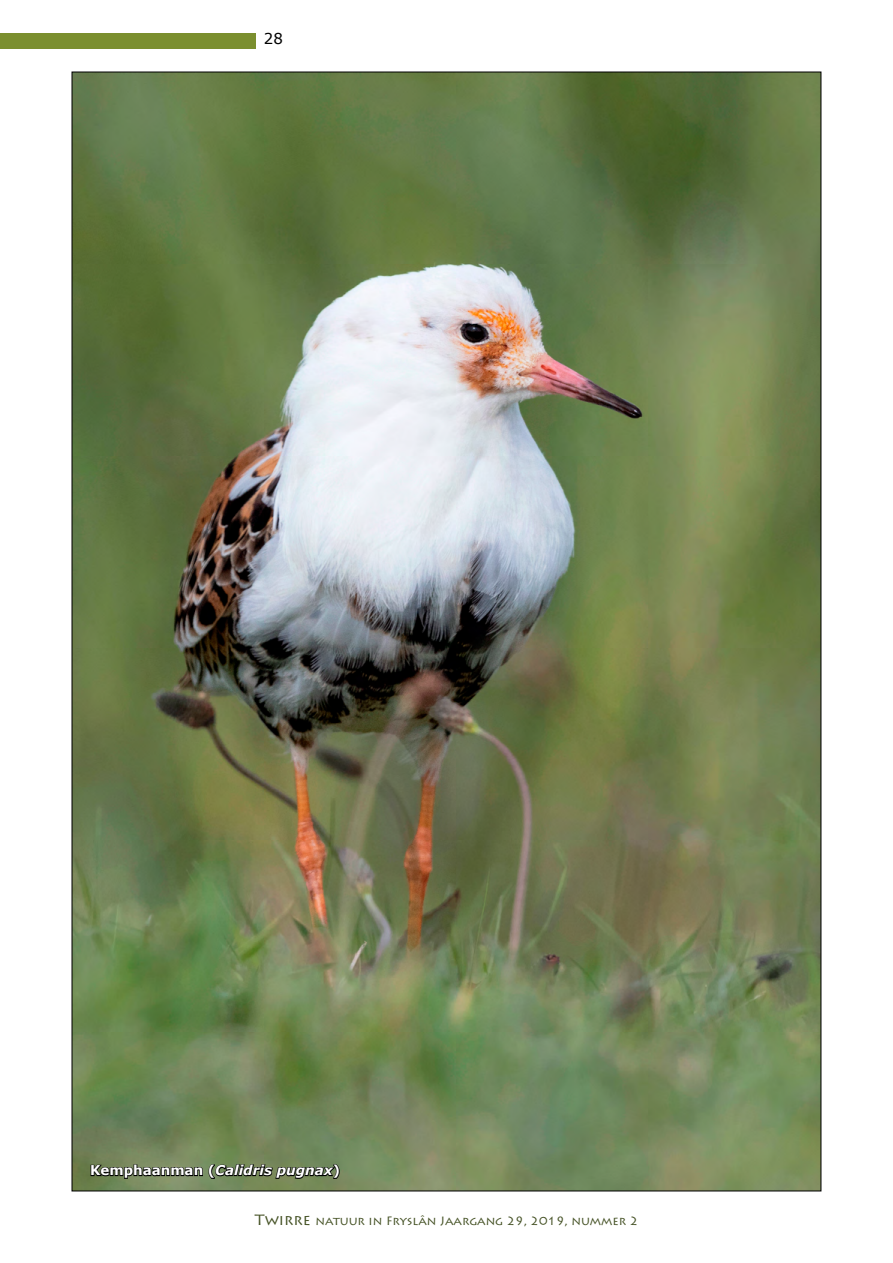
<style>
.page{position:relative;width:893px;height:1263px;background:#fff}
.page>*{position:absolute;margin:0;border:0;box-sizing:border-box;transform-origin:0 0}
.t1{font:15px "Verdana";color:#000}
.Literatuur{font:italic 700 13.5px "Verdana";color:#fff}
.t2{font:12px "Lithos Pro";color:#455225}
.s1{font-style:normal}
.s2{font-size:15px}
</style>
<div class="page">
<div style="left:0;top:33px;width:255px;height:15px;background:#7b8f2f"></div>
<img style="left:74px;top:74px;width:745px;height:1115px">
<svg style="left:90px;top:1157px;width:251px;height:29px;background:#5a6947"></svg>
<p class="t1" style="left:264px;top:28px;width:21px">28</p>
<p class="Literatuur" style="left:90px;top:1161px;width:252px"><span class="s1">Kemphaanman (</span>Calidris pugnax<span class="s1">)</span></p>
<p class="t2" style="left:255px;top:1214px;width:385px"><span class="s2">Twirre</span> natuur in Fryslân Jaargang 29, 2019, nummer 2</p>
</div>
